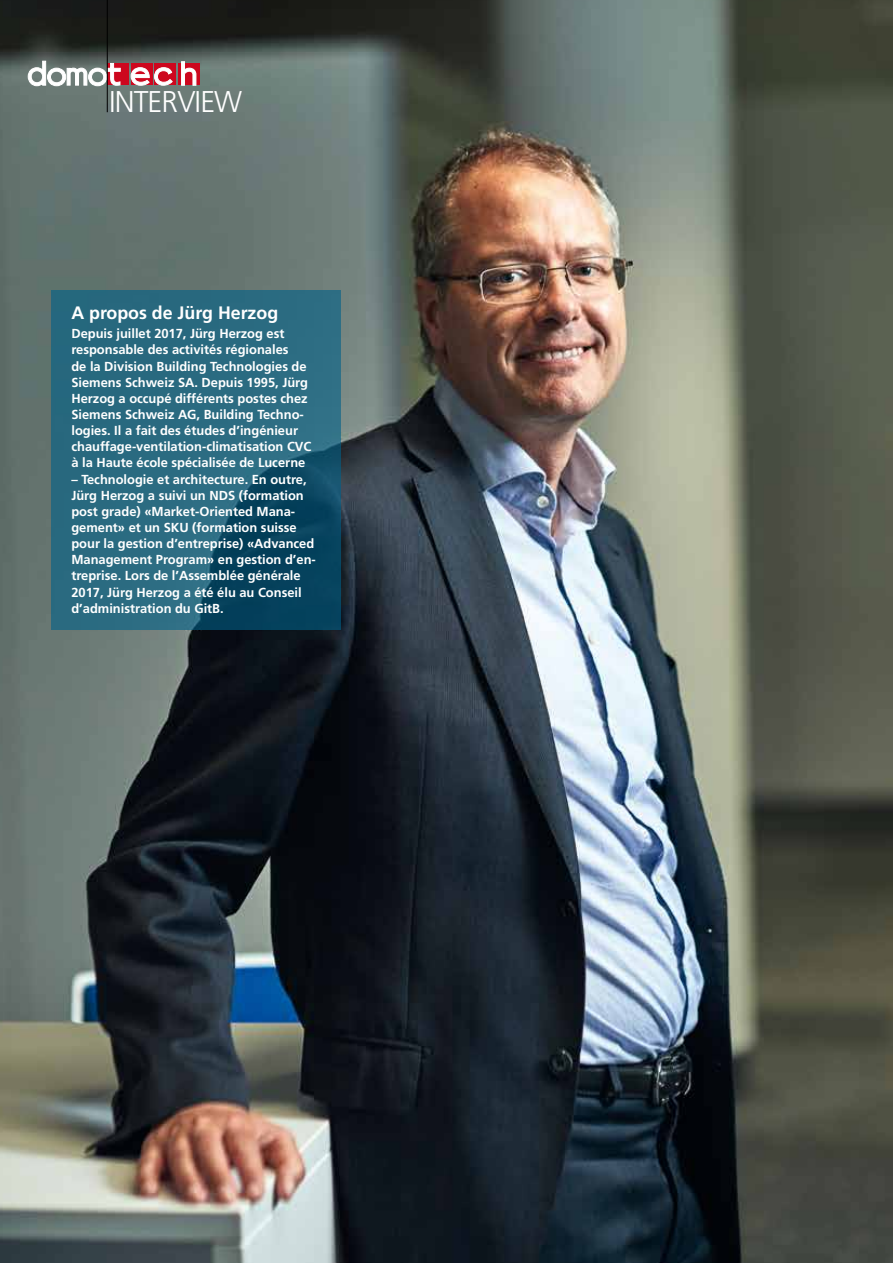
<style>
.page{position:relative;width:893px;height:1263px;background:#fff}
.page>*{position:absolute;margin:0;border:0;box-sizing:border-box;transform-origin:0 0}
.t1{font:300 30px "Frutiger";letter-spacing:-.03em;color:#fff}
.t2{font:700 18px "Frutiger";color:#fff}
.t3{font:700 13.05px/16.2px "Frutiger";color:#fff}
</style>
<div class="page">
<img style="left:0;top:0;width:893px;height:1263px">
<div style="left:131px;top:64px;width:22px;height:21px;background:#cd071e"></div>
<div style="left:154px;top:64px;width:22px;height:21px;background:#cd071e"></div>
<div style="left:178px;top:64px;width:22px;height:21px;background:#cd071e"></div>
<div style="left:108px;top:64px;width:21px;height:21px;background:#cd071e"></div>
<svg style="left:28px;top:61px;width:93px;height:25px"></svg>
<svg style="left:131px;top:67px;width:42px;height:19px"></svg>
<svg style="left:181px;top:61px;width:15px;height:25px"></svg>
<hr style="left:107px;top:0;width:1px;height:112px;background:#000">
<svg style="left:51px;top:290px;width:289px;height:340px;background:#236279"></svg>
<h1 class="t1" style="left:109px;top:85px;width:135px">INTERVIEW</h1>
<h2 class="t2" style="left:71px;top:302px;width:208px">A propos de Jürg Herzog</h2>
<p class="t3" style="left:71px;top:325px;width:241px">Depuis juillet 2017, Jürg Herzog est responsable des activités régionales<br>de la Division Building Technologies de Siemens Schweiz SA. Depuis 1995, Jürg Herzog a occupé différents postes chez Siemens Schweiz AG, Building Techno&shy;logies. Il a fait des études d’ingénieur chauffage-ventilation-climatisation CVC à la Haute école spécialisée de Lucerne</p>
<p class="t3" style="left:71px;top:471px;width:246px">– Technologie et architecture. En outre, Jürg Herzog a suivi un NDS (formation post grade) «Market-Oriented Mana&shy;gement» et un SKU (formation suisse pour la gestion d’entreprise) «Advanced Management Program» en gestion d’en&shy;treprise. Lors de l’Assemblée générale 2017, Jürg Herzog a été élu au Conseil d’administration du GitB.</p>
</div>
